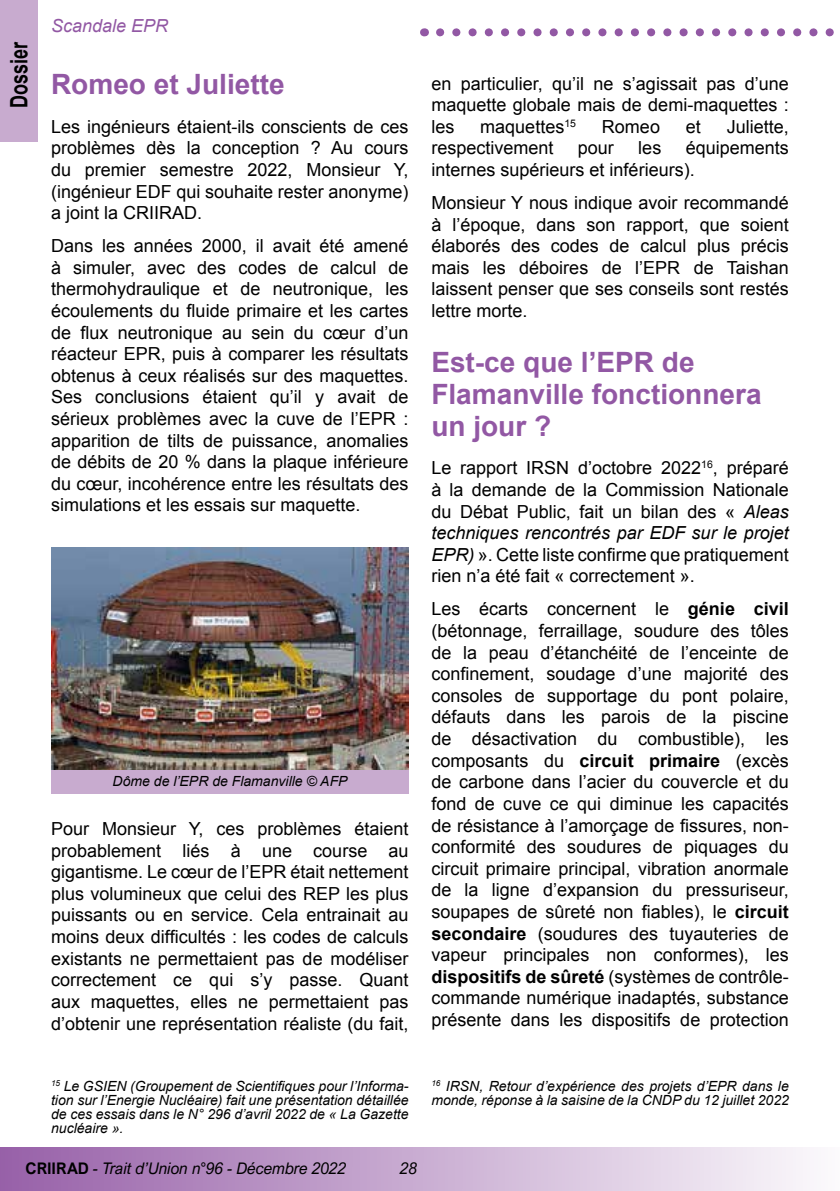
<style>
.page{position:relative;width:840px;height:1191px;background:#fff}
.page>*{position:absolute;margin:0;border:0;box-sizing:border-box;transform-origin:0 0}
.t1{font:700 28px/32px "Arial";color:#9258a4}
.t2{font:700 24px "Arial";color:#000;scale:.75 1}
.t3{font:18px/21.6px "Arial";color:#000;text-align:justify}
.t4{font:italic 18px "Arial";color:#9258a4}
.t5{font:italic 16px "Arial Nova";color:#000;scale:.96 1}
.t6{font:italic 14px/14px "Arial";color:#000;text-align:justify}
.s1{font-style:italic}
.s2{font-weight:700}
.s3{font-weight:700;font-style:normal}
</style>
<div class="page">
<svg style="left:440px;top:28px;width:394px;height:8px"></svg>
<div style="left:0;top:1147px;width:839px;height:44px;background:linear-gradient(to right,#9760a8,#fcfafc)"></div>
<div style="left:0;top:0;width:37px;height:142px;background:#c8abcf"></div>
<img style="left:51px;top:547px;width:357px;height:223px">
<div style="left:51px;top:770px;width:357px;height:24px;background:#c8abcf"></div>
<h2 class="t2" style="left:3px;top:108px;width:90px;rotate:-90deg">Dossier</h2>
<p class="t4" style="left:51px;top:14px;width:119px">Scandale EPR</p>
<h1 class="t1" style="left:51px;top:69px;width:235px">Romeo et Juliette</h1>
<p class="t3" style="left:51px;top:116px;width:359px">Les ingénieurs étaient-ils conscients de ces problèmes dès la conception ? Au cours du premier semestre 2022, Monsieur Y, (ingénieur EDF qui souhaite rester anonyme) a joint la CRIIRAD.</p>
<p class="t3" style="left:51px;top:235px;width:359px">Dans les années 2000, il avait été amené à simuler, avec des codes de calcul de thermohydraulique et de neutronique, les écoulements du fluide primaire et les cartes de flux neutronique au sein du cœur d’un réacteur EPR, puis à comparer les résultats obtenus à ceux réalisés sur des maquettes.<br>Ses conclusions étaient qu’il y avait de sérieux problèmes avec la cuve de l’EPR : apparition de tilts de puissance, anomalies de débits de 20 % dans la plaque inférieure du cœur, incohérence entre les résultats des simulations et les essais sur maquette.</p>
<p class="t6" style="left:113px;top:774px;width:236px">Dôme de l’EPR de Flamanville © AFP</p>
<p class="t3" style="left:51px;top:818px;width:359px">Pour Monsieur Y, ces problèmes étaient probablement liés à une course au gigantisme. Le cœur de l’EPR était nettement plus volumineux que celui des REP les plus puissants ou en service. Cela entrainait au moins deux difficultés : les codes de calculs existants ne permettaient pas de modéliser correctement ce qui s’y passe. Quant aux maquettes, elles ne permettaient pas d’obtenir une représentation réaliste (du fait,</p>
<p class="t3" style="left:431px;top:73px;width:359px">en particulier, qu’il ne s’agissait pas d’une maquette globale mais de demi-maquettes : les</p>
<p class="t3" style="left:480px;top:116px;width:97px">maquettes<sup>15</sup></p>
<p class="t3" style="left:601px;top:116px;width:60px">Romeo</p>
<p class="t3" style="left:685px;top:116px;width:17px">et</p>
<p class="t3" style="left:726px;top:116px;width:64px">Juliette,</p>
<p class="t3" style="left:431px;top:138px;width:124px">respectivement</p>
<p class="t3" style="left:577px;top:138px;width:38px">pour</p>
<p class="t3" style="left:638px;top:138px;width:25px">les</p>
<p class="t3" style="left:431px;top:138px;width:359px;text-indent:254px">équipements internes supérieurs et inférieurs).</p>
<p class="t3" style="left:431px;top:192px;width:359px">Monsieur Y nous indique avoir recommandé à l’époque, dans son rapport, que soient élaborés des codes de calcul plus précis mais les déboires de l’EPR de Taishan laissent penser que ses conseils sont restés lettre morte.</p>
<h1 class="t1" style="left:431px;top:347px;width:331px">Est-ce que l’EPR de<br>Flamanville fonctionnera un jour ?</h1>
<p class="t3" style="left:431px;top:457px;width:359px">Le rapport IRSN d’octobre 2022<sup>16</sup>, préparé à la demande de la Commission Nationale du Débat Public, fait un bilan des « <span class="s1">Aleas techniques rencontrés par EDF sur le projet EPR)</span> ». Cette liste confirme que pratiquement rien n’a été fait « correctement ».</p>
<p class="t3" style="left:431px;top:598px;width:359px">Les écarts concernent le <span class="s2">génie civil </span>(bétonnage, ferraillage, soudure des tôles de la peau d’étanchéité de l’enceinte de confinement, soudage d’une majorité des consoles de supportage du pont polaire, défauts dans les parois de la piscine de désactivation du combustible), les composants du <span class="s2">circuit primaire</span> (excès de carbone dans l’acier du couvercle et du fond de cuve ce qui diminue les capacités de résistance à l’amorçage de fissures, non&shy;conformité des soudures de piquages du circuit primaire principal, vibration anormale de la ligne d’expansion du pressuriseur, soupapes de sûreté non fiables), le <span class="s2">circuit secondaire</span> (soudures des tuyauteries de vapeur principales non conformes), les <span class="s2">dispositifs de sûreté</span> (systèmes de contrôle&shy;commande numérique inadaptés, substance présente dans les dispositifs de protection</p>
<p class="t6" style="left:51px;top:1078px;width:359px"><sup>15</sup> Le GSIEN (Groupement de Scientifiques pour l’Informa&shy;tion sur l’Energie Nucléaire) fait une présentation détaillée de ces essais dans le N° 296 d’avril 2022 de « La Gazette nucléaire ».</p>
<p class="t6" style="left:431px;top:1078px;width:359px"><sup>16</sup> IRSN, Retour d’expérience des projets d’EPR dans le monde, réponse à la saisine de la CNDP du 12 juillet 2022</p>
<p class="t5" style="left:26px;top:1159px;width:335px"><span class="s3">CRIIRAD</span> - Trait d’Union n°96 - Décembre 2022</p>
<p class="t5" style="left:400px;top:1159px;width:19px">28</p>
</div>
